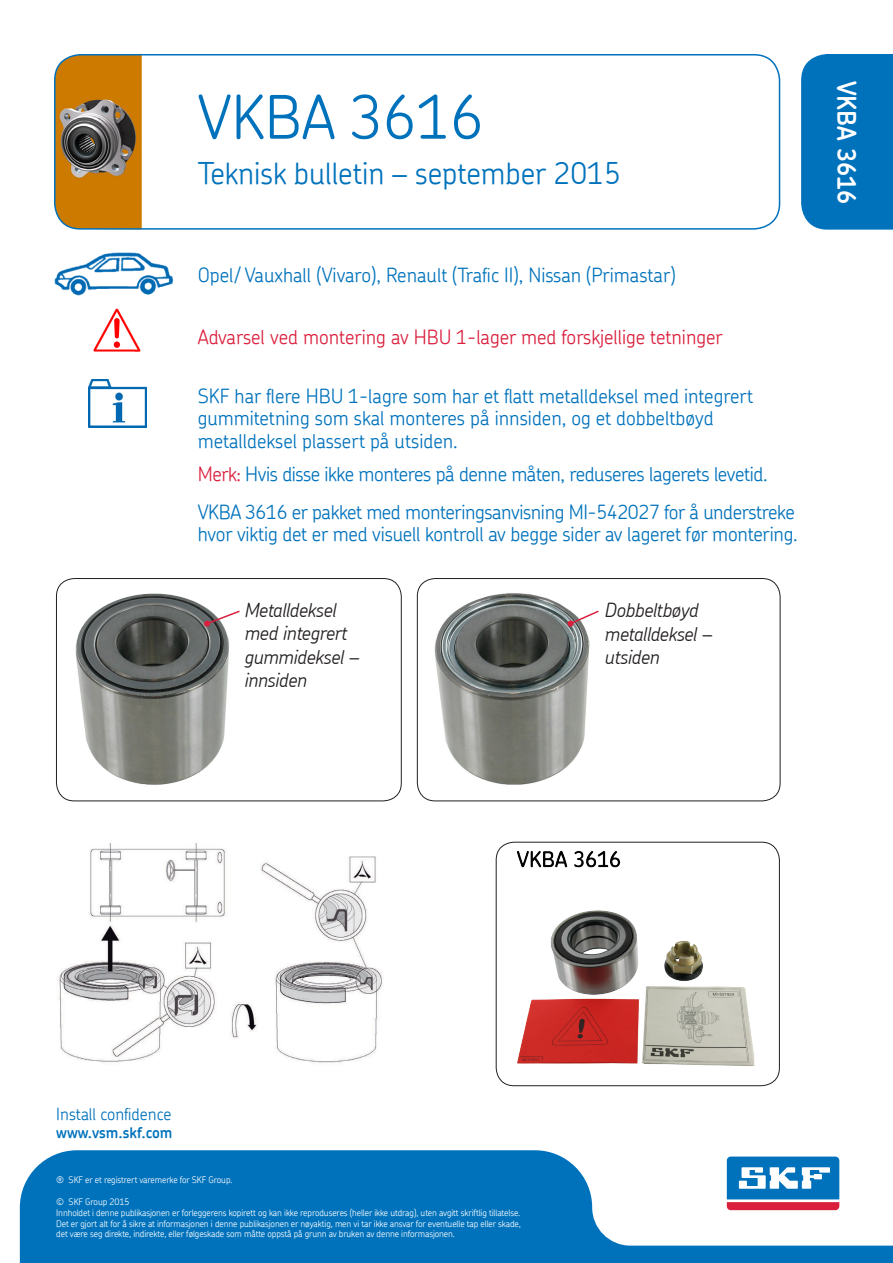
<style>
.page{position:relative;width:893px;height:1263px;background:#fff}
.page>*{position:absolute;margin:0;border:0;box-sizing:border-box;transform-origin:0 0}
.aa_title{font:300 60px "SKF Chevin";color:#0072bc}
.ab_subtitle{font:300 30px "SKF Chevin";color:#0072bc}
.ac_code_side{font:600 25.5px "SKF Chevin";color:#fff}
.ad_blue{font:300 19.5px/22.5px "SKF Chevin";letter-spacing:-.005em;color:#0072bc}
.ag_italic{font:italic 300 19.5px/23.4px "SKF Chevin";letter-spacing:-.02em;color:#231f20}
.ae_blue_nested{font:300 19.5px "SKF Chevin";letter-spacing:-.02em;color:#0072bc}
.af_red{font:300 19.5px "SKF Chevin";color:#da1f3d}
.t1{font:300 16.5px "SKF Chevin";color:#0072bc}
.t2{font:600 15px "SKF Chevin";color:#0072bc}
.t3{font:300 9px/10.8px "SKF Chevin";letter-spacing:-.01em;color:#fff;text-align:justify}
.s1{color:#da1f3d}
</style>
<div class="page">
<img style="left:55px;top:54px;width:87px;height:175px">
<div style="left:54px;top:54px;width:726px;height:176px;border:2px solid #0072bc;border-radius:26px"></div>
<img style="left:54px;top:253px;width:119px;height:43px">
<img style="left:93px;top:308px;width:48px;height:44px">
<img style="left:88px;top:380px;width:59px;height:47px">
<div style="left:801px;top:54px;width:92px;height:176px;background:#0072bc"></div>
<img style="left:58px;top:843px;width:325px;height:221px">
<img style="left:516px;top:850px;width:239px;height:216px">
<div style="left:496px;top:842px;width:284px;height:244px;border:1px solid #231f20;border-radius:18px"></div>
<img style="left:56px;top:587px;width:173px;height:202px">
<div style="left:56px;top:578px;width:345px;height:223px;border:1px solid #231f20;border-radius:18px"></div>
<img style="left:417px;top:587px;width:173px;height:202px">
<div style="left:417px;top:578px;width:363px;height:223px;border:1px solid #231f20;border-radius:18px"></div>
<svg style="left:204px;top:609px;width:36px;height:18px"></svg>
<svg style="left:567px;top:609px;width:32px;height:18px"></svg>
<svg style="left:20px;top:1150px;width:873px;height:113px;fill:#0072bc"></svg>
<svg style="left:724px;top:1154px;width:118px;height:59px"></svg>
<svg style="left:727px;top:1156px;width:112px;height:54px"></svg>
<p class="aa_title" style="left:198px;top:78px;width:288px">VKBA 3616</p>
<p class="ab_subtitle" style="left:198px;top:154px;width:425px">Teknisk bulletin – september 2015</p>
<p class="ad_blue" style="left:198px;top:263px;width:479px">Opel/ Vauxhall (Vivaro), Renault (Trafic II), Nissan (Primastar)</p>
<p class="af_red" style="left:198px;top:324px;width:527px">Advarsel ved montering av HBU 1-lager med forskjellige tetninger</p>
<p class="ad_blue" style="left:198px;top:384px;width:557px">SKF har flere HBU 1-lagre som har et flatt metalldeksel med integrert gummitetning som skal monteres på innsiden, og et dobbeltbøyd metalldeksel plassert på utsiden.</p>
<p class="ae_blue_nested" style="left:198px;top:461px;width:571px"><span class="s1">Merk:</span> Hvis disse ikke monteres på denne måten, reduseres lagerets levetid.</p>
<p class="ad_blue" style="left:198px;top:500px;width:602px">VKBA 3616 er pakket med monteringsanvisning MI-542027 for å understreke hvor viktig det er med visuell kontroll av begge sider av lageret før montering.</p>
<p class="ag_italic" style="left:244px;top:598px;width:116px">Metalldeksel med integrert gummideksel – innsiden</p>
<p class="ag_italic" style="left:604px;top:598px;width:109px">Dobbeltbøyd metalldeksel – utsiden</p>
<p class="ac_code_side" style="left:863px;top:81px;width:126px;rotate:90deg">VKBA 3616</p>
<p class="t1" style="left:56px;top:1103px;width:117px">Install confidence</p>
<p class="t2" style="left:56px;top:1123px;width:118px">www.vsm.skf.com</p>
<p class="t3" style="left:56px;top:1174px;width:178px">® SKF er et registrert varemerke for SKF Group.</p>
<p class="t3" style="left:56px;top:1196px;width:75px">© SKF Group 2015</p>
<p class="t3" style="left:56px;top:1207px;width:466px">Innholdet i denne publikasjonen er forleggerens kopirett og kan ikke reproduseres (heller ikke utdrag), uten avgitt skriftlig tillatelse.<br>Det er gjort alt for å sikre at informasjonen i denne publikasjonen er nøyaktig, men vi tar ikke ansvar for eventuelle tap eller skade, det være seg direkte, indirekte, eller følgeskade som måtte oppstå på grunn av bruken av denne informasjonen.</p>
</div>
